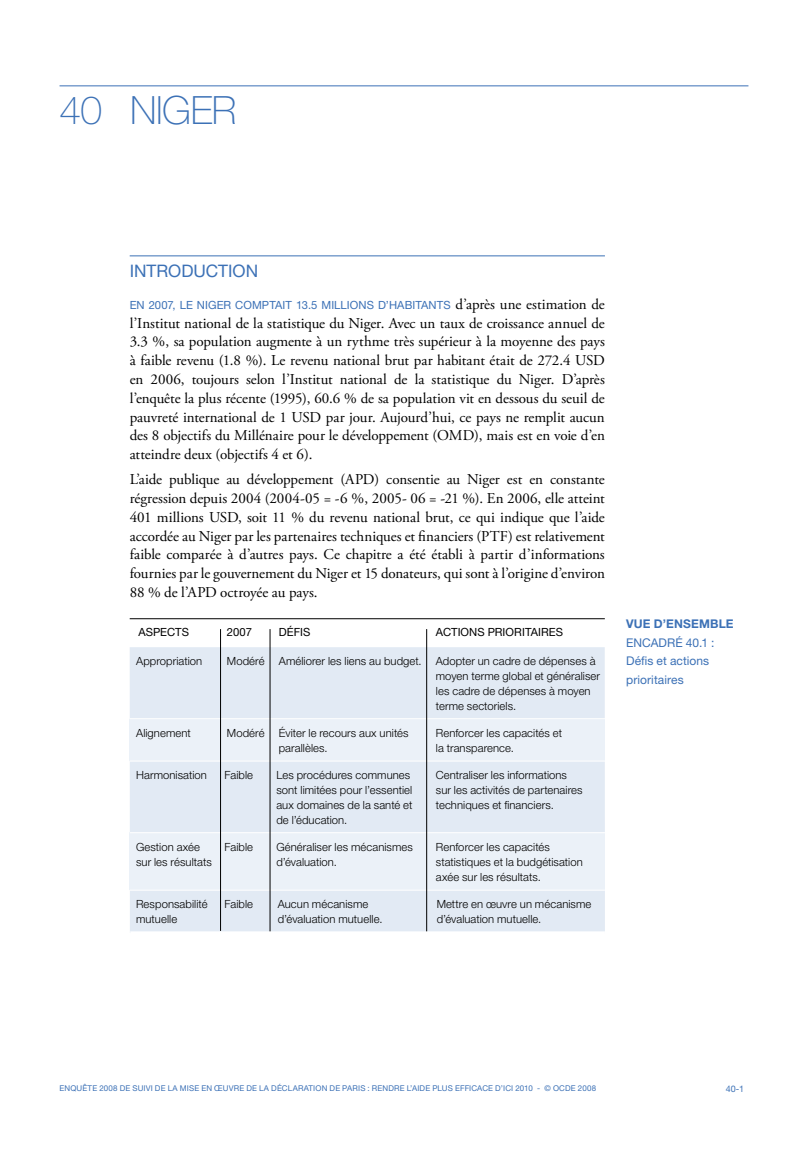
<style>
.page{position:relative;width:808px;height:1149px;background:#fff}
.page>*{position:absolute;margin:0;border:0;box-sizing:border-box;transform-origin:0 0}
.t1{font:100 39px "Helvetica Neue";letter-spacing:-.015em;color:#3c71b6}
.t2{font:17.25px "Helvetica Neue";color:#3c71b6}
.t3{font:15px/18.8px "Adobe Garamond Pro";letter-spacing:-.01em;color:#000;text-align:justify}
.t4{font:12px/18.8px "Helvetica Neue";letter-spacing:.005em;color:#3c71b6}
.t5{font:700 12px "Helvetica Neue";letter-spacing:.015em;color:#3c71b6}
.t6{font:300 11.25px/15px "Helvetica Neue";letter-spacing:.005em;color:#000}
.t7{font:11.25px "Helvetica Neue";letter-spacing:.005em;color:#3c71b6}
.t8{font:11.25px "Helvetica Neue";letter-spacing:.005em;color:#000}
.t9{font:9px "Helvetica Neue";color:#3c71b6}
.t10{font:7.95px "Helvetica Neue";letter-spacing:.02em;color:#3c71b6}
.s1{font-family:"Adobe Garamond Pro";font-size:15px;color:#000}
</style>
<div class="page">
<hr style="left:60px;top:85px;width:688px;height:1px;background:#3c71b6">
<hr style="left:130px;top:255px;width:475px;height:1px;background:#3c71b6">
<div style="left:130px;top:647px;width:475px;height:285px;background:#e2eaf4"></div>
<div style="left:130px;top:832px;width:475px;height:57px;background:#ebf1f8"></div>
<div style="left:130px;top:718px;width:475px;height:42px;background:#ebf1f8"></div>
<hr style="left:130px;top:718px;width:475px;height:1px;background:#fff">
<hr style="left:130px;top:760px;width:475px;height:1px;background:#fff">
<hr style="left:130px;top:618px;width:475px;height:1px;background:#000">
<hr style="left:130px;top:832px;width:475px;height:1px;background:#fff">
<hr style="left:130px;top:889px;width:475px;height:1px;background:#fff">
<hr style="left:270px;top:629px;width:1px;height:303px;background:#000">
<hr style="left:220px;top:629px;width:1px;height:301px;background:#000">
<hr style="left:426px;top:629px;width:1px;height:303px;background:#000">
<hr style="left:130px;top:931px;width:475px;height:3px;background:#fff">
<h1 class="t1" style="left:60px;top:88px;width:178px">40 NIGER</h1>
<p class="t2" style="left:130px;top:261px;width:130px">INTRODUCTION</p>
<p class="t7" style="left:130px;top:298px;width:477px">EN 2007, LE NIGER COMPTAIT 13.5 MILLIONS D’HABITANTS <span class="s1">d’après une estimation de</span></p>
<p class="t3" style="left:130px;top:314px;width:477px">l’Institut national de la statistique du Niger. Avec un taux de croissance annuel de 3.3 %, sa population augmente à un rythme très supérieur à la moyenne des pays à faible revenu (1.8 %). Le revenu national brut par habitant était de 272.4 USD en 2006, toujours selon l’Institut national de la statistique du Niger. D’après l’enquête la plus récente (1995), 60.6 % de sa population vit en dessous du seuil de pauvreté international de 1 USD par jour. Aujourd’hui, ce pays ne remplit aucun des 8 objectifs du Millénaire pour le développement (OMD), mais est en voie d’en atteindre deux (objectifs 4 et 6).</p>
<p class="t3" style="left:130px;top:470px;width:477px">L’aide publique au développement (APD) consentie au Niger est en constante régression depuis 2004 (2004-05 = -6 %, 2005- 06 = -21 %). En 2006, elle atteint 401 millions USD, soit 11 % du revenu national brut, ce qui indique que l’aide accordée au Niger par les partenaires techniques et financiers (PTF) est relativement faible comparée à d’autres pays. Ce chapitre a été établi à partir d’informations fournies par le gouvernement du Niger et 15 donateurs, qui sont à l’origine d’environ 88 % de l’APD octroyée au pays.</p>
<p class="t8" style="left:138px;top:625px;width:52px">ASPECTS</p>
<p class="t8" style="left:227px;top:625px;width:26px">2007</p>
<p class="t8" style="left:279px;top:625px;width:33px">DÉFIS</p>
<p class="t8" style="left:436px;top:625px;width:129px">ACTIONS PRIORITAIRES</p>
<p class="t6" style="left:136px;top:652px;width:68px">Appropriation</p>
<p class="t6" style="left:227px;top:652px;width:39px">Modéré</p>
<p class="t6" style="left:436px;top:652px;width:166px">Adopter un cadre de dépenses à moyen terme global et généraliser les cadre de dépenses à moyen terme sectoriels.</p>
<p class="t6" style="left:279px;top:652px;width:144px">Améliorer les liens au budget.</p>
<p class="t6" style="left:279px;top:725px;width:131px">Éviter le recours aux unités parallèles.</p>
<p class="t6" style="left:136px;top:725px;width:56px">Alignement</p>
<p class="t6" style="left:227px;top:725px;width:39px">Modéré</p>
<p class="t6" style="left:436px;top:725px;width:128px">Renforcer les capacités et la transparence.</p>
<p class="t6" style="left:136px;top:766px;width:72px">Harmonisation</p>
<p class="t6" style="left:225px;top:766px;width:30px">Faible</p>
<p class="t6" style="left:436px;top:766px;width:148px">Centraliser les informations sur les activités de partenaires techniques et financiers.</p>
<p class="t6" style="left:276px;top:766px;width:137px">Les procédures communes sont limitées pour l’essentiel aux domaines de la santé et de l’éducation.</p>
<p class="t6" style="left:136px;top:839px;width:77px">Gestion axée sur les résultats</p>
<p class="t6" style="left:225px;top:839px;width:30px">Faible</p>
<p class="t6" style="left:436px;top:839px;width:148px">Renforcer les capacités statistiques et la budgétisation axée sur les résultats.</p>
<p class="t6" style="left:276px;top:839px;width:138px">Généraliser les mécanismes d’évaluation.</p>
<p class="t6" style="left:136px;top:895px;width:73px">Responsabilité mutuelle</p>
<p class="t6" style="left:225px;top:895px;width:30px">Faible</p>
<p class="t6" style="left:278px;top:895px;width:106px">Aucun mécanisme d’évaluation mutuelle.</p>
<p class="t6" style="left:437px;top:895px;width:156px">Mettre en œuvre un mécanisme d’évaluation mutuelle.</p>
<p class="t5" style="left:626px;top:616px;width:109px">VUE D’ENSEMBLE</p>
<p class="t4" style="left:626px;top:632px;width:90px">ENCADRÉ 40.1 :<br>Défis et actions prioritaires</p>
<p class="t10" style="left:60px;top:1083px;width:538px">ENQUÊTE 2008 DE SUIVI DE LA MISE EN ŒUVRE DE LA DÉCLARATION DE PARIS : RENDRE L’AIDE PLUS EFFICACE D’ICI 2010 - © OCDE 2008</p>
<p class="t9" style="left:726px;top:1083px;width:20px">40-1</p>
</div>
